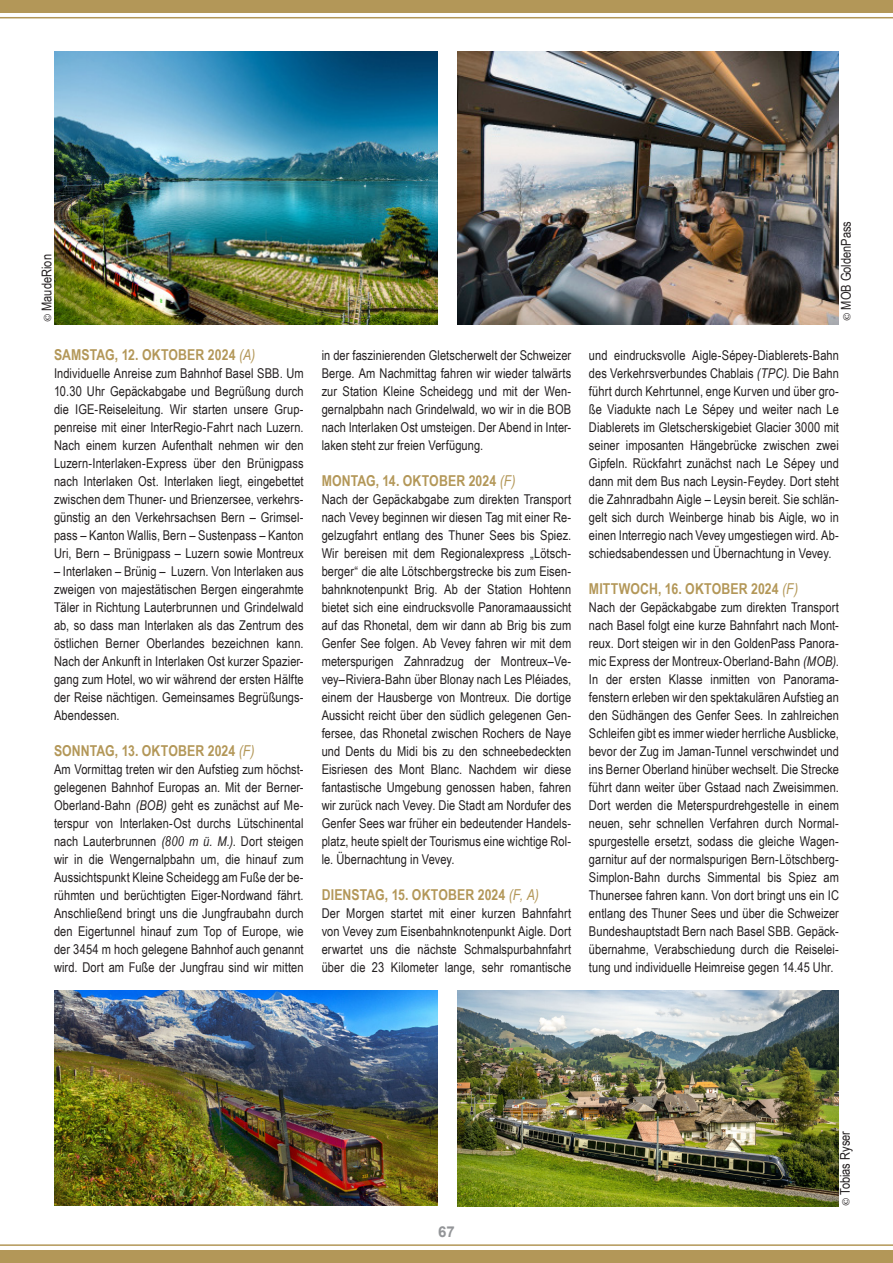
<style>
.page{position:relative;width:893px;height:1263px;background:#fff}
.page>*{position:absolute;margin:0;border:0;box-sizing:border-box;transform-origin:0 0}
._11_Datum_im_Fliesstext_R{font:700 15px "Arial Narrow";letter-spacing:.01em;color:#b39758}
.t1{font:700 15px "Arial";color:#939598}
._10_Fliesstext_R{font:13.5px/18px "Arial Narrow";letter-spacing:.005em;color:#231f20;text-align:justify}
.s1{font-family:"Minion Pro";font-size:12px}
.s2{font-weight:400;font-style:italic}
.s3{font-style:italic}
</style>
<div class="page">
<hr style="left:0;top:684px;width:1px;height:561px;background:#d1d2d4">
<div style="left:0;top:0;width:893px;height:13px;background:#b39758"></div>
<hr style="left:0;top:17px;width:893px;height:1px;background:#b39758">
<hr style="left:0;top:1244px;width:893px;height:2px;background:#b39758">
<div style="left:0;top:1250px;width:893px;height:13px;background:#b39758"></div>
<img style="left:54px;top:990px;width:383px;height:215px">
<img style="left:54px;top:52px;width:383px;height:272px">
<img style="left:457px;top:52px;width:382px;height:272px">
<img style="left:457px;top:990px;width:382px;height:216px">
<p class="_10_Fliesstext_R" style="left:37px;top:322px;width:69px;rotate:-90deg"><span class="s1">©</span> MaudeRion</p>
<p class="_11_Datum_im_Fliesstext_R" style="left:54px;top:343px;width:203px">SAMSTAG, 12. OKTOBER 2024 <span class="s2">(A)</span></p>
<p class="_10_Fliesstext_R" style="left:54px;top:364px;width:251px">Individuelle Anreise zum Bahnhof Basel SBB. Um 10.30 Uhr Gepäckabgabe und Begrüßung durch die IGE-Reiseleitung. Wir starten unsere Grup&shy;penreise mit einer InterRegio-Fahrt nach Luzern.<br>Nach einem kurzen Aufenthalt nehmen wir den Luzern-Interlaken-Express über den Brünigpass nach Interlaken Ost. Interlaken liegt, eingebettet zwischen dem Thuner- und Brienzersee, verkehrs&shy;günstig an den Verkehrsachsen Bern – Grimsel&shy;pass – Kanton Wallis, Bern – Sustenpass – Kanton Uri, Bern – Brünigpass – Luzern sowie Montreux</p>
<p class="_10_Fliesstext_R" style="left:54px;top:562px;width:251px">– Interlaken – Brünig – Luzern. Von Interlaken aus zweigen von majestätischen Bergen eingerahmte Täler in Richtung Lauterbrunnen und Grindelwald ab, so dass man Interlaken als das Zentrum des östlichen Berner Oberlandes bezeichnen kann.<br>Nach der Ankunft in Interlaken Ost kurzer Spazier&shy;gang zum Hotel, wo wir während der ersten Hälfte der Reise nächtigen. Gemeinsames Begrüßungs-Abendessen.</p>
<p class="_11_Datum_im_Fliesstext_R" style="left:54px;top:739px;width:202px">SONNTAG, 13. OKTOBER 2024 <span class="s2">(F)</span></p>
<p class="_10_Fliesstext_R" style="left:54px;top:760px;width:251px">Am Vormittag treten wir den Aufstieg zum höchst&shy;gelegenen Bahnhof Europas an. Mit der Berner-Oberland-Bahn <span class="s3">(BOB)</span> geht es zunächst auf Me&shy;terspur von Interlaken-Ost durchs Lütschinental nach Lauterbrunnen <span class="s3">(800 m ü. M.)</span>. Dort steigen wir in die Wengernalpbahn um, die hinauf zum Aussichtspunkt Kleine Scheidegg am Fuße der be&shy;rühmten und berüchtigten Eiger-Nordwand fährt.<br>Anschließend bringt uns die Jungfraubahn durch den Eigertunnel hinauf zum Top of Europe, wie der 3454 m hoch gelegene Bahnhof auch genannt wird. Dort am Fuße der Jungfrau sind wir mitten</p>
<p class="_10_Fliesstext_R" style="left:322px;top:346px;width:251px">in der faszinierenden Gletscherwelt der Schweizer Berge. Am Nachmittag fahren wir wieder talwärts zur Station Kleine Scheidegg und mit der Wen&shy;gernalpbahn nach Grindelwald, wo wir in die BOB nach Interlaken Ost umsteigen. Der Abend in Inter&shy;laken steht zur freien Verfügung.</p>
<p class="_11_Datum_im_Fliesstext_R" style="left:322px;top:469px;width:196px">MONTAG, 14. OKTOBER 2024 <span class="s2">(F)</span></p>
<p class="_10_Fliesstext_R" style="left:322px;top:490px;width:251px">Nach der Gepäckabgabe zum direkten Transport nach Vevey beginnen wir diesen Tag mit einer Re&shy;gelzugfahrt entlang des Thuner Sees bis Spiez.<br>Wir bereisen mit dem Regionalexpress „Lötsch&shy;berger“ die alte Lötschbergstrecke bis zum Eisen&shy;bahnknotenpunkt Brig. Ab der Station Hohtenn bietet sich eine eindrucksvolle Panoramaaussicht auf das Rhonetal, dem wir dann ab Brig bis zum Genfer See folgen. Ab Vevey fahren wir mit dem meterspurigen Zahnradzug der Montreux–Ve&shy;vey–Riviera-Bahn über Blonay nach Les Pléiades, einem der Hausberge von Montreux. Die dortige Aussicht reicht über den südlich gelegenen Gen&shy;fersee, das Rhonetal zwischen Rochers de Naye und Dents du Midi bis zu den schneebedeckten Eisriesen des Mont Blanc. Nachdem wir diese fantastische Umgebung genossen haben, fahren wir zurück nach Vevey. Die Stadt am Nordufer des Genfer Sees war früher ein bedeutender Handels&shy;platz, heute spielt der Tourismus eine wichtige Rol&shy;le. Übernachtung in Vevey.</p>
<p class="_11_Datum_im_Fliesstext_R" style="left:322px;top:883px;width:219px">DIENSTAG, 15. OKTOBER 2024 <span class="s2">(F, A)</span></p>
<p class="_10_Fliesstext_R" style="left:322px;top:904px;width:251px">Der Morgen startet mit einer kurzen Bahnfahrt von Vevey zum Eisenbahnknotenpunkt Aigle. Dort erwartet uns die nächste Schmalspurbahnfahrt über die 23 Kilometer lange, sehr romantische</p>
<p class="_10_Fliesstext_R" style="left:836px;top:321px;width:101px;rotate:-90deg"><span class="s1">©</span> MOB GoldenPass</p>
<p class="_10_Fliesstext_R" style="left:589px;top:346px;width:252px">und eindrucksvolle Aigle-Sépey-Diablerets-Bahn des Verkehrsverbundes Chablais <span class="s3">(TPC)</span>. Die Bahn führt durch Kehrtunnel, enge Kurven und über gro&shy;ße Viadukte nach Le Sépey und weiter nach Le Diablerets im Gletscherskigebiet Glacier 3000 mit seiner imposanten Hängebrücke zwischen zwei Gipfeln. Rückfahrt zunächst nach Le Sépey und dann mit dem Bus nach Leysin-Feydey. Dort steht die Zahnradbahn Aigle – Leysin bereit. Sie schlän&shy;gelt sich durch Weinberge hinab bis Aigle, wo in einen Interregio nach Vevey umgestiegen wird. Ab&shy;schiedsabendessen und Übernachtung in Vevey.</p>
<p class="_11_Datum_im_Fliesstext_R" style="left:589px;top:577px;width:211px">MITTWOCH, 16. OKTOBER 2024 <span class="s2">(F)</span></p>
<p class="_10_Fliesstext_R" style="left:589px;top:598px;width:251px">Nach der Gepäckabgabe zum direkten Transport nach Basel folgt eine kurze Bahnfahrt nach Mont&shy;reux. Dort steigen wir in den GoldenPass Panora&shy;mic Express der Montreux-Oberland-Bahn <span class="s3">(MOB)</span>.<br>In der ersten Klasse inmitten von Panorama&shy;fenstern erleben wir den spektakulären Aufstieg an den Südhängen des Genfer Sees. In zahlreichen Schleifen gibt es immer wieder herrliche Ausblicke, bevor der Zug im Jaman-Tunnel verschwindet und ins Berner Oberland hinüber wechselt. Die Strecke führt dann weiter über Gstaad nach Zweisimmen.<br>Dort werden die Meterspurdrehgestelle in einem neuen, sehr schnellen Verfahren durch Normal&shy;spurgestelle ersetzt, sodass die gleiche Wagen&shy;garnitur auf der normalspurigen Bern-Lötschberg-Simplon-Bahn durchs Simmental bis Spiez am Thunersee fahren kann. Von dort bringt uns ein IC entlang des Thuner Sees und über die Schweizer Bundeshauptstadt Bern nach Basel SBB. Gepäck&shy;übernahme, Verabschiedung durch die Reiselei&shy;tung und individuelle Heimreise gegen 14.45 Uhr.</p>
<p class="t1" style="left:438px;top:1221px;width:18px">67</p>
<p class="_10_Fliesstext_R" style="left:836px;top:1206px;width:77px;rotate:-90deg"><span class="s1">©</span> Tobias Ryser</p>
</div>
